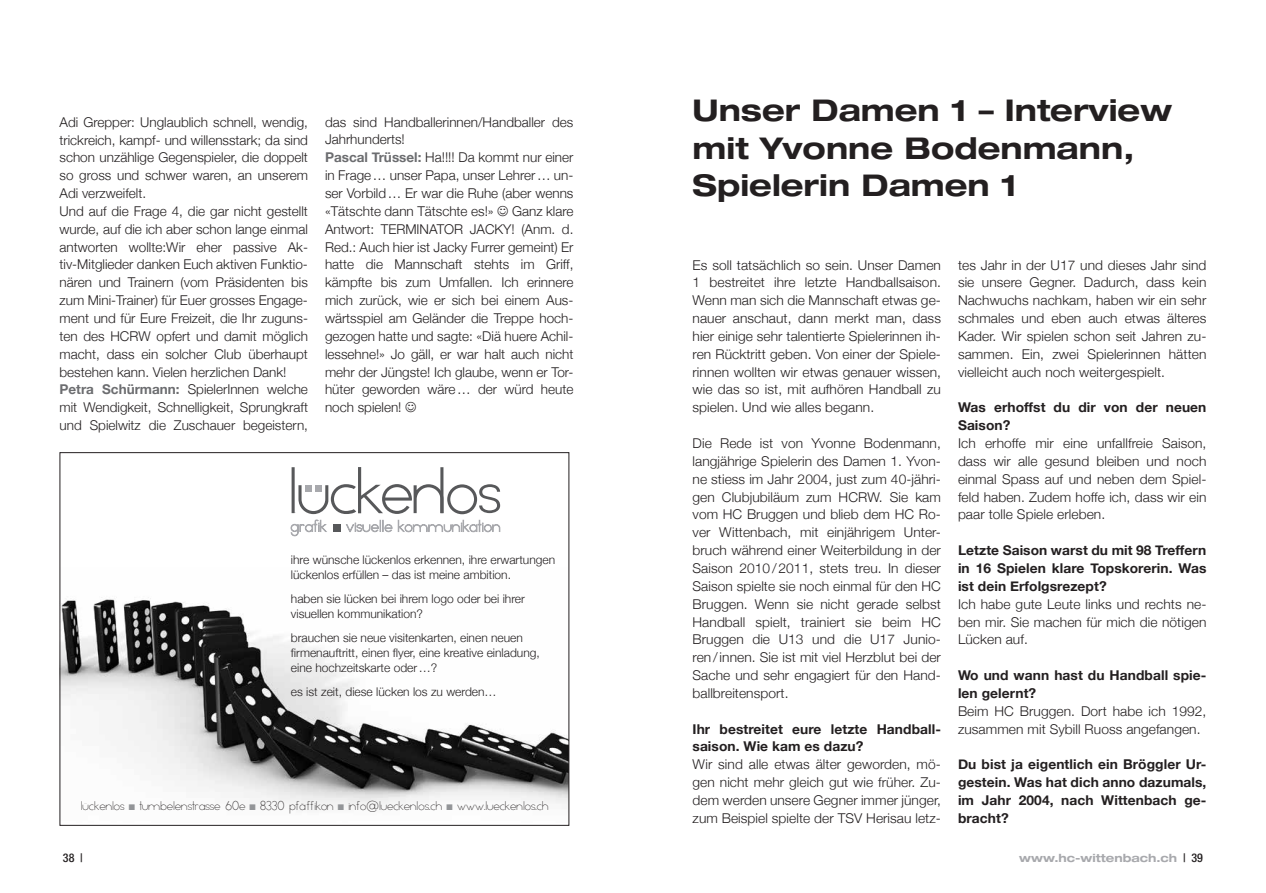
<style>
.page{position:relative;width:1266px;height:893px;background:#fff}
.page>*{position:absolute;margin:0;border:0;box-sizing:border-box;transform-origin:0 0}
.t1{font:700 expanded 30px/37.5px "Helvetica Neue LT";color:#231f20}
.t2{font:14.7px "Minimal";color:#231f20}
.t3{font:300 13.5px/17.9px "Helvetica Neue";color:#231f20;text-align:justify}
.t4{font:700 13.5px/17.9px "Helvetica Neue";letter-spacing:.005em;color:#231f20}
.t5{font:300 12px/15px "Helvetica Neue";color:#231f20}
.t6{font:500 condensed 12px "Helvetica Neue LT";color:#231f20}
.t7{font:700 expanded 11.25px "Helvetica Neue LT";color:#a8a9ad}
.s1{font-weight:700;color:#6c6d70}
.s2{color:#939598}
.s3{font-weight:500;font-stretch:condensed;font-size:12px;color:#231f20}
</style>
<div class="page">
<img style="left:62px;top:597px;width:505px;height:209px">
<svg style="left:291px;top:467px;width:209px;height:69px"></svg>
<p class="t3" style="left:60px;top:112px;width:250px;text-align:left">Adi Grepper: Unglaublich schnell, wendig, trickreich, kampf- und willensstark; da sind schon unzählige Gegenspieler, die doppelt so gross und schwer waren, an unserem Adi verzweifelt.<br>Und auf die Frage 4, die gar nicht gestellt wurde, auf die ich aber schon lange einmal antworten wollte:Wir eher passive Ak&shy;tiv-Mitglieder danken Euch aktiven Funktio&shy;nären und Trainern (vom Präsidenten bis zum Mini-Trainer) für Euer grosses Engage&shy;ment und für Eure Freizeit, die Ihr zuguns&shy;ten des HCRW opfert und damit möglich macht, dass ein solcher Club überhaupt bestehen kann. Vielen herzlichen Dank!<br><span class="s1">Petra Schürmann:</span> SpielerInnen welche mit Wendigkeit, Schnelligkeit, Sprungkraft und Spielwitz die Zuschauer begeistern,</p>
<p class="t3" style="left:325px;top:112px;width:250px;text-align:left">das sind Handballerinnen/Handballer des Jahrhunderts!<br><span class="s1">Pascal Trüssel:</span> Ha!!!! Da kommt nur einer in Frage… unser Papa, unser Lehrer… un&shy;ser Vorbild… Er war die Ruhe (aber wenns «Tätschte dann Tätschte es!»</p>
<p class="t3" style="left:325px;top:201px;width:250px;text-indent:187px">Ganz klare Antwort: TERMINATOR JACKY! (Anm. d.<br>Red.: Auch hier ist Jacky Furrer gemeint) Er hatte die Mannschaft stehts im Griff, kämpfte bis zum Umfallen. Ich erinnere mich zurück, wie er sich bei einem Aus&shy;wärtsspiel am Geländer die Treppe hoch&shy;gezogen hatte und sagte: «Diä huere Achil&shy;lessehne!» Jo gäll, er war halt auch nicht mehr der Jüngste! Ich glaube, wenn er Tor&shy;hüter geworden wäre… der würd heute noch spielen!</p>
<p class="t5" style="left:291px;top:552px;width:266px">ihre wünsche lückenlos erkennen, ihre erwartungen lückenlos erfüllen – das ist meine ambition.</p>
<p class="t5" style="left:291px;top:591px;width:235px">haben sie lücken bei ihrem logo oder bei ihrer visuellen kommunikation?</p>
<p class="t5" style="left:291px;top:630px;width:250px">brauchen sie neue visitenkarten, einen neuen firmenauftritt, einen flyer, eine kreative einladung, eine hochzeitskarte oder…?</p>
<p class="t5" style="left:291px;top:684px;width:207px">es ist zeit, diese lücken los zu werden…</p>
<p class="t2" style="left:81px;top:800px;width:469px">lückenlos <span class="s2">■</span> tumbelenstrasse 60e <span class="s2">■</span> 8330 pfäffikon <span class="s2">■</span> info@lueckenlos.ch <span class="s2">■</span> www.lueckenlos.ch</p>
<h1 class="t1" style="left:692px;top:91px;width:481px">Unser Damen 1 – Interview mit Yvonne Bodenmann,<br>Spielerin Damen 1</h1>
<p class="t3" style="left:692px;top:255px;width:250px">Es soll tatsächlich so sein. Unser Damen 1 bestreitet ihre letzte Handballsaison.<br>Wenn man sich die Mannschaft etwas ge&shy;nauer anschaut, dann merkt man, dass hier einige sehr talentierte Spielerinnen ih&shy;ren Rücktritt geben. Von einer der Spiele&shy;rinnen wollten wir etwas genauer wissen, wie das so ist, mit aufhören Handball zu spielen. Und wie alles begann.</p>
<p class="t3" style="left:692px;top:433px;width:250px">Die Rede ist von Yvonne Bodenmann, langjährige Spielerin des Damen 1. Yvon&shy;ne stiess im Jahr 2004, just zum 40-jähri&shy;gen Clubjubiläum zum HCRW. Sie kam vom HC Bruggen und blieb dem HC Ro&shy;ver Wittenbach, mit einjährigem Unter&shy;bruch während einer Weiterbildung in der Saison 2010/2011, stets treu. In dieser Saison spielte sie noch einmal für den HC Bruggen. Wenn sie nicht gerade selbst Handball spielt, trainiert sie beim HC Bruggen die U13 und die U17 Junio&shy;ren /innen. Sie ist mit viel Herzblut bei der Sache und sehr engagiert für den Hand&shy;ballbreitensport.</p>
<p class="t4" style="left:692px;top:720px;width:250px">Ihr bestreitet eure letzte Handball&shy;saison. Wie kam es dazu?</p>
<p class="t3" style="left:692px;top:755px;width:250px">Wir sind alle etwas älter geworden, mö&shy;gen nicht mehr gleich gut wie früher. Zu&shy;dem werden unsere Gegner immer jünger, zum Beispiel spielte der TSV Herisau letz-</p>
<p class="t3" style="left:958px;top:255px;width:250px">tes Jahr in der U17 und dieses Jahr sind sie unsere Gegner. Dadurch, dass kein Nachwuchs nachkam, haben wir ein sehr schmales und eben auch etwas älteres Kader. Wir spielen schon seit Jahren zu&shy;sammen. Ein, zwei Spielerinnen hätten vielleicht auch noch weitergespielt.</p>
<p class="t4" style="left:958px;top:399px;width:250px">Was erhoffst du dir von der neuen<br>Saison?</p>
<p class="t3" style="left:958px;top:433px;width:250px">Ich erhoffe mir eine unfallfreie Saison, dass wir alle gesund bleiben und noch einmal Spass auf und neben dem Spiel&shy;feld haben. Zudem hoffe ich, dass wir ein paar tolle Spiele erleben.</p>
<p class="t4" style="left:958px;top:542px;width:250px;text-align:justify">Letzte Saison warst du mit 98 Treffern in 16 Spielen klare Topskorerin. Was ist dein Erfolgsrezept?</p>
<p class="t3" style="left:958px;top:594px;width:250px">Ich habe gute Leute links und rechts ne&shy;ben mir. Sie machen für mich die nötigen Lücken auf.</p>
<p class="t4" style="left:958px;top:667px;width:250px">Wo und wann hast du Handball spie&shy;len gelernt?</p>
<p class="t3" style="left:958px;top:701px;width:250px">Beim HC Bruggen. Dort habe ich 1992, zusammen mit Sybill Ruoss angefangen.</p>
<p class="t4" style="left:958px;top:756px;width:250px;text-align:justify">Du bist ja eigentlich ein Bröggler Ur&shy;gestein. Was hat dich anno dazumals, im Jahr 2004, nach Wittenbach ge&shy;bracht?</p>
<p class="t6" style="left:63px;top:851px;width:21px">38 |</p>
<p class="t7" style="left:1019px;top:851px;width:185px">www.hc-wittenbach.ch <span class="s3">| 39</span></p>
</div>
